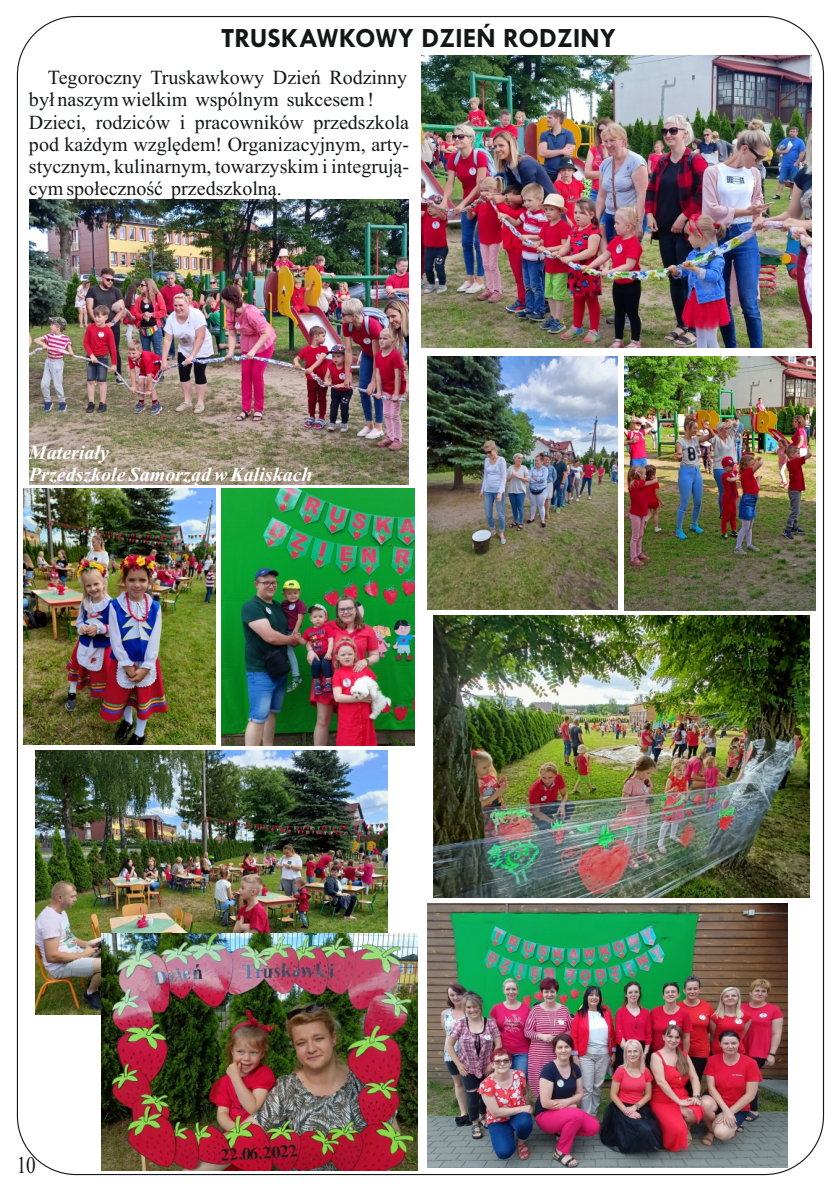
<style>
.page{position:relative;width:840px;height:1191px;background:#fff}
.page>*{position:absolute;margin:0;border:0;box-sizing:border-box;transform-origin:0 0}
.t1{font:700 28px "Tw Cen";color:#151616}
.t2{font:24px "Times New Roman";color:#151616;scale:.8 1}
.t3{font:20px/22.2px "Times New Roman";color:#151616}
.t4{font:italic 700 20px/22px "Times New Roman";color:#fff}
</style>
<div class="page">
<img style="left:29px;top:200px;width:380px;height:284px">
<img style="left:433px;top:615px;width:376px;height:282px">
<img style="left:421px;top:55px;width:390px;height:293px">
<img style="left:36px;top:750px;width:351px;height:264px">
<img style="left:427px;top:357px;width:189px;height:252px">
<img style="left:102px;top:934px;width:315px;height:236px">
<img style="left:221px;top:488px;width:193px;height:258px">
<img style="left:624px;top:357px;width:190px;height:253px">
<img style="left:24px;top:488px;width:191px;height:256px">
<img style="left:427px;top:903px;width:360px;height:264px">
<h1 class="t1" style="left:221px;top:28px;width:396px">TRUSKAWKOWY DZIEŃ RODZINY</h1>
<p class="t3" style="left:29px;top:68px;width:381px;text-indent:19px">Tegoroczny Truskawkowy Dzień Rodzinny był naszym wielkim wspólnym sukcesem !<br>Dzieci, rodziców i pracowników przedszkola pod każdym względem! Organizacyjnym, arty&shy;stycznym, kulinarnym, towarzyskim i integrują&shy;cym społeczność przedszkolną.</p>
<p class="t4" style="left:29px;top:443px;width:285px">Materiały<br>Przedszkole Samorząd w Kaliskach</p>
<p class="t2" style="left:17px;top:1156px;width:25px">10</p>
</div>
